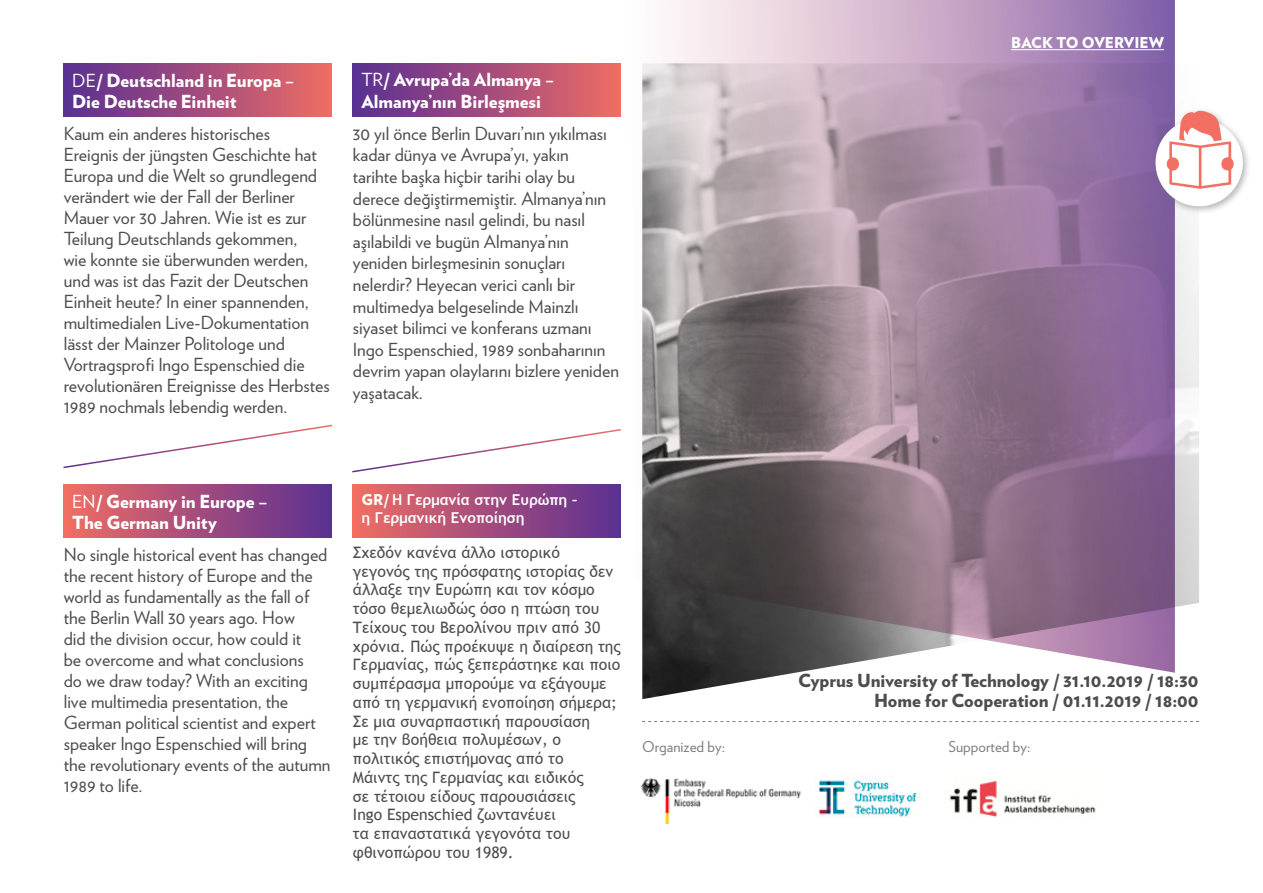
<style>
.page{position:relative;width:1263px;height:893px;background:#fff}
.page>*{position:absolute;margin:0;border:0;box-sizing:border-box;transform-origin:0 0}
.t1{font:18px/21px "Verlag";color:#4d4d4d}
.t2{font:900 18px/21.6px "Verlag";color:#fff}
.t3{font:900 18px/19.5px "Verlag";color:#4d4d4d;text-align:right}
.t4{font:15.75px/18.8px "Trebuchet MS";color:#4d4d4d}
.t5{font:700 15px/18px "Trebuchet MS";color:#fff}
.t6{font:15px "Verlag";color:#808080}
.t7{font:900 15px "Verlag";color:#fff}
.s1{font-weight:400}
.s2{font-family:"Verlag";font-weight:900}
</style>
<div class="page">
<img style="left:642px;top:214px;width:557px;height:485px">
<div style="left:64px;top:64px;width:268px;height:53px;background:linear-gradient(to right,#582e93,#ed6b65)"></div>
<div style="left:64px;top:485px;width:268px;height:53px;background:linear-gradient(to right,#ef6c65,#5a2f93)"></div>
<svg style="left:618px;top:0;width:557px;height:673px;background:#9a8599"></svg>
<svg style="left:63px;top:424px;width:269px;height:45px"></svg>
<svg style="left:642px;top:721px;width:557px;height:1px"></svg>
<div style="left:353px;top:63px;width:268px;height:53px;background:linear-gradient(to right,#582e93,#ed6b66)"></div>
<svg style="left:352px;top:428px;width:270px;height:45px"></svg>
<hr style="left:1011px;top:49px;width:153px;height:1px;background:#fff">
<div style="left:1151px;top:107px;width:99px;height:107px;background:#6d6e71;opacity:.5"></div>
<div style="left:1155px;top:119px;width:88px;height:87px;background:#fff;border-radius:50%"></div>
<svg style="left:1166px;top:111px;width:68px;height:78px"></svg>
<div style="left:353px;top:485px;width:268px;height:53px;background:linear-gradient(to right,#f06c65,#5a2f93)"></div>
<img style="left:949px;top:781px;width:147px;height:36px">
<img style="left:818px;top:775px;width:101px;height:43px">
<img style="left:641px;top:778px;width:160px;height:45px">
<p class="t2" style="left:72px;top:68px;width:223px"><span class="s1">DE</span>/ Deutschland in Europa –<br>Die Deutsche Einheit</p>
<p class="t1" style="left:64px;top:122px;width:267px">Kaum ein anderes historisches<br>Ereignis der jüngsten Geschichte hat Europa und die Welt so grundlegend verändert wie der Fall der Berliner Mauer vor 30 Jahren. Wie ist es zur Teilung Deutschlands gekommen,<br>wie konnte sie überwunden werden, und was ist das Fazit der Deutschen Einheit heute? In einer spannenden, multimedialen Live-Dokumentation lässt der Mainzer Politologe und Vortragsprofi Ingo Espenschied die revolutionären Ereignisse des Herbstes 1989 nochmals lebendig werden.</p>
<p class="t2" style="left:361px;top:68px;width:194px"><span class="s1">TR</span>/ Avrupa’da Almanya –<br>Almanya’nın Birleşmesi</p>
<p class="t1" style="left:353px;top:122px;width:268px;line-height:21.6px">30 yıl önce Berlin Duvarı’nın yıkılması kadar dünya ve Avrupa’yı, yakın<br>tarihte başka hiçbir tarihi olay bu derece değiştirmemiştir. Almanya’nın bölünmesine nasıl gelindi, bu nasıl aşılabildi ve bugün Almanya’nın yeniden birleşmesinin sonuçları nelerdir? Heyecan verici canlı bir multimedya belgeselinde Mainzlı siyaset bilimci ve konferans uzmanı Ingo Espenschied, 1989 sonbaharının devrim yapan olaylarını bizlere yeniden yaşatacak.</p>
<p class="t7" style="left:1011px;top:30px;width:154px">BACK TO OVERVIEW</p>
<p class="t2" style="left:72px;top:489px;width:197px"><span class="s1">EN</span>/ Germany in Europe –<br>The German Unity</p>
<p class="t1" style="left:64px;top:543px;width:268px">No single historical event has changed the recent history of Europe and the world as fundamentally as the fall of the Berlin Wall 30 years ago. How<br>did the division occur, how could it<br>be overcome and what conclusions<br>do we draw today? With an exciting live multimedia presentation, the German political scientist and expert speaker Ingo Espenschied will bring the revolutionary events of the autumn 1989 to life.</p>
<p class="t5" style="left:361px;top:491px;width:218px"><span class="s2">GR/</span> Η Γερμανία στην Ευρώπη – η Γερμανική Ενοποίηση</p>
<p class="t4" style="left:353px;top:543px;width:269px">Σχεδόν κανένα άλλο ιστορικό<br>γεγονός της πρόσφατης ιστορίας δεν άλλαξε την Ευρώπη και τον κόσμο τόσο θεμελιωδώς όσο η πτώση του<br>Τείχους του Βερολίνου πριν από 30 χρόνια. Πώς προέκυψε η διαίρεση της<br>Γερμανίας, πώς ξεπεράστηκε και ποιο συμπέρασμα μπορούμε να εξάγουμε από τη γερμανική ενοποίηση σήμερα;<br>Σε μια συναρπαστική παρουσίαση<br>με την βοήθεια πολυμέσων, ο πολιτικός επιστήμονας από το<br>Μάιντς της Γερμανίας και ειδικός<br>σε τέτοιου είδους παρουσιάσεις<br>Ingo Espenschied ζωντανέυει<br>τα επαναστατικά γεγονότα του φθινοπώρου του 1989.</p>
<p class="t3" style="left:798px;top:670px;width:402px">Cyprus University of Technology / 31.10.2019 / 18:30<br>Home for Cooperation / 01.11.2019 / 18:00</p>
<p class="t6" style="left:642px;top:735px;width:84px">Organized by:</p>
<p class="t6" style="left:948px;top:735px;width:83px">Supported by:</p>
</div>
